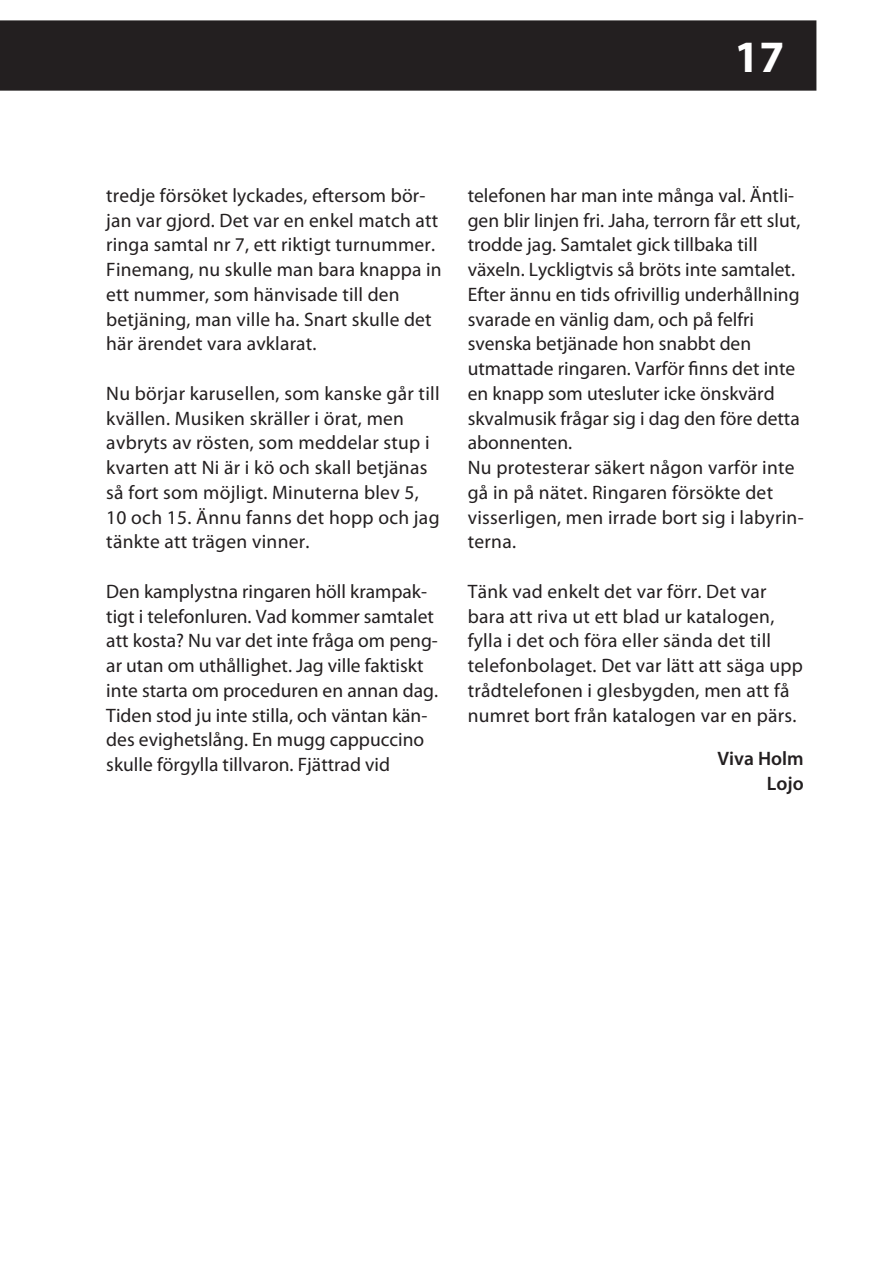
<style>
.page{position:relative;width:893px;height:1263px;background:#fff}
.page>*{position:absolute;margin:0;border:0;box-sizing:border-box;transform-origin:0 0}
.t1{font:700 45px "Myriad Pro";color:#fff}
.LEIPÄTEKSTI{font:19.5px/24.8px "Myriad Pro";letter-spacing:.01em;color:#231f20}
.KIRJOITTAJA{font:600 19.5px "Myriad Pro";color:#231f20}
</style>
<div class="page">
<div style="left:0;top:20px;width:816px;height:71px;background:#231f20"></div>
<h1 class="t1" style="left:735px;top:32px;width:47px">17</h1>
<p class="LEIPÄTEKSTI" style="left:106px;top:183px;width:337px">tredje försöket lyckades, eftersom bör&shy;jan var gjord. Det var en enkel match att ringa samtal nr 7, ett riktigt turnummer.<br>Finemang, nu skulle man bara knappa in ett nummer, som hänvisade till den betjäning, man ville ha. Snart skulle det här ärendet vara avklarat.</p>
<p class="LEIPÄTEKSTI" style="left:106px;top:381px;width:335px">Nu börjar karusellen, som kanske går till kvällen. Musiken skräller i örat, men avbryts av rösten, som meddelar stup i kvarten att Ni är i kö och skall betjänas så fort som möjligt. Minuterna blev 5, 10 och 15. Ännu fanns det hopp och jag tänkte att trägen vinner.</p>
<p class="LEIPÄTEKSTI" style="left:106px;top:579px;width:333px">Den kamplystna ringaren höll krampak&shy;tigt i telefonluren. Vad kommer samtalet att kosta? Nu var det inte fråga om peng&shy;ar utan om uthållighet. Jag ville faktiskt inte starta om proceduren en annan dag.<br>Tiden stod ju inte stilla, och väntan kän&shy;des evighetslång. En mugg cappuccino skulle förgylla tillvaron. Fjättrad vid</p>
<p class="LEIPÄTEKSTI" style="left:468px;top:183px;width:334px">telefonen har man inte många val. Äntli&shy;gen blir linjen fri. Jaha, terrorn får ett slut, trodde jag. Samtalet gick tillbaka till växeln. Lyckligtvis så bröts inte samtalet.<br>Efter ännu en tids ofrivillig underhållning svarade en vänlig dam, och på felfri svenska betjänade hon snabbt den utmattade ringaren. Varför finns det inte en knapp som utesluter icke önskvärd skvalmusik frågar sig i dag den före detta abonnenten.</p>
<p class="LEIPÄTEKSTI" style="left:468px;top:456px;width:337px">Nu protesterar säkert någon varför inte gå in på nätet. Ringaren försökte det visserligen, men irrade bort sig i labyrin&shy;terna.</p>
<p class="LEIPÄTEKSTI" style="left:468px;top:579px;width:337px">Tänk vad enkelt det var förr. Det var bara att riva ut ett blad ur katalogen, fylla i det och föra eller sända det till telefonbolaget. Det var lätt att säga upp trådtelefonen i glesbygden, men att få numret bort från katalogen var en pärs.</p>
<p class="KIRJOITTAJA" style="left:717px;top:748px;width:88px">Viva Holm</p>
<p class="KIRJOITTAJA" style="left:767px;top:772px;width:38px">Lojo</p>
</div>
